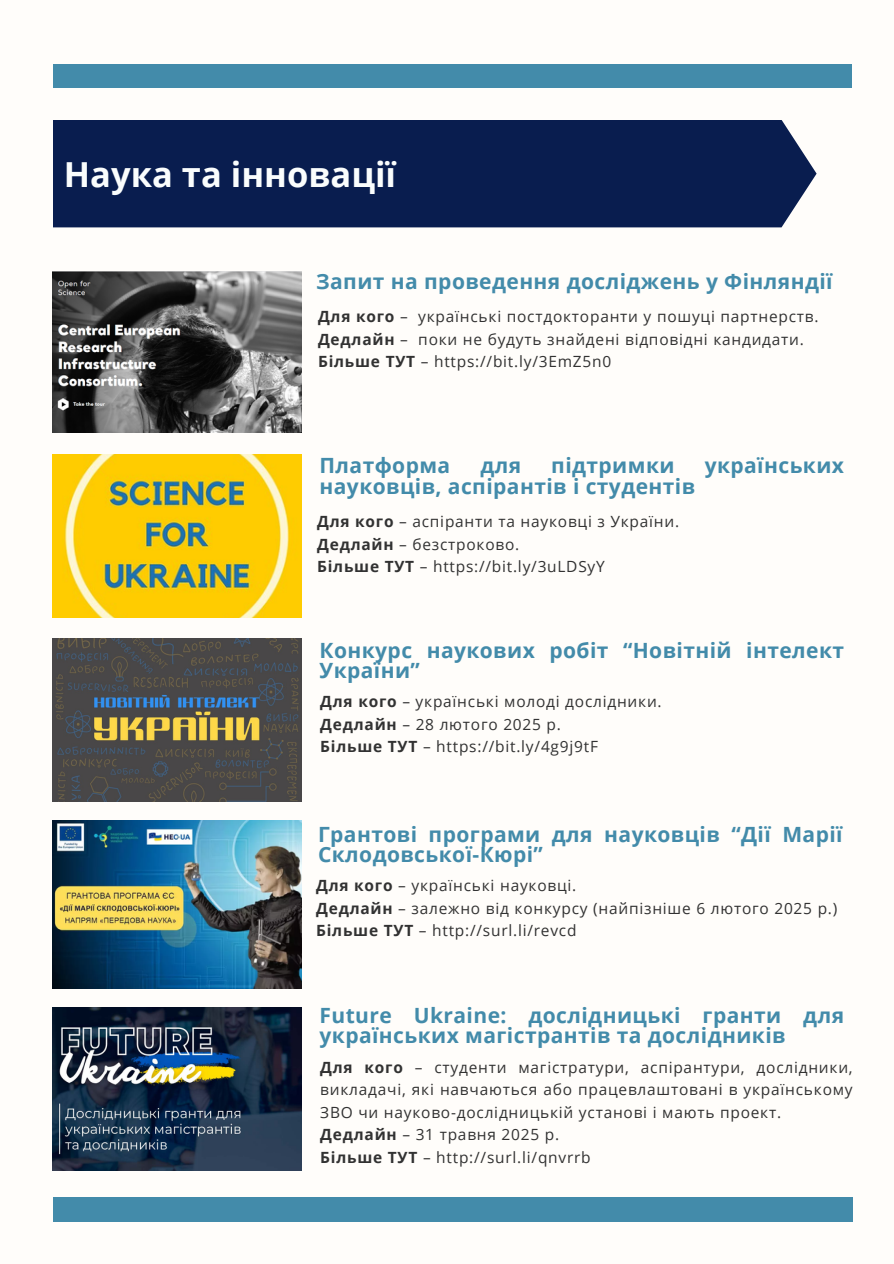
<style>
.page{position:relative;width:894px;height:1264px;background:#fff}
.page>*{position:absolute;margin:0;border:0;box-sizing:border-box;transform-origin:0 0}
.t1{font:700 34.5px "Open Sans";color:#fafdfd}
.t2{font:700 21px/20.2px "Open Sans";letter-spacing:.02em;color:#438baa}
.t3{font:15.45px/22.5px "Open Sans";letter-spacing:.05em;color:#323232;text-align:justify}
.s1{font-weight:700}
</style>
<div class="page">
<div style="left:0;top:0;width:893px;height:1263px;background:#fffdfa"></div>
<div style="left:53px;top:64px;width:797px;height:24px;background:#438baa"></div>
<div style="left:53px;top:1197px;width:799px;height:24px;background:#438baa"></div>
<div style="left:53px;top:120px;width:763px;height:107px;background:#091d4f"></div>
<img style="left:53px;top:454px;width:248px;height:163px">
<img style="left:53px;top:638px;width:248px;height:164px">
<img style="left:53px;top:1007px;width:248px;height:163px">
<img style="left:53px;top:272px;width:248px;height:161px">
<img style="left:53px;top:820px;width:248px;height:168px">
<p class="t1" style="left:64px;top:150px;width:334px">Наука та інновації</p>
<p class="t2" style="left:316px;top:270px;width:518px">Запит на проведення досліджень у Фінляндії</p>
<p class="t3" style="left:318px;top:305px;width:502px"><span class="s1">Для кого</span> – українські постдокторанти у пошуці партнерств.</p>
<h2 class="t3" style="left:318px;top:327px;width:487px"><span class="s1">Дедлайн</span> – поки не будуть знайдені відповідні кандидати.</h2>
<p class="t3" style="left:318px;top:350px;width:294px"><span class="s1">Більше ТУТ</span> – https://bit.ly/3EmZ5n0</p>
<p class="t2" style="left:319px;top:455px;width:132px">Платформа</p>
<p class="t2" style="left:480px;top:455px;width:42px">для</p>
<p class="t2" style="left:551px;top:455px;width:125px">підтримки</p>
<p class="t2" style="left:704px;top:455px;width:141px">українських</p>
<p class="t2" style="left:319px;top:475px;width:377px">науковців, аспірантів і студентів</p>
<p class="t3" style="left:317px;top:510px;width:363px"><span class="s1">Для кого</span> – аспіранти та науковці з України.</p>
<h2 class="t3" style="left:317px;top:532px;width:203px"><span class="s1">Дедлайн</span> – безстроково.</h2>
<p class="t3" style="left:317px;top:555px;width:289px"><span class="s1">Більше ТУТ</span> – https://bit.ly/3uLDSyY</p>
<h1 class="t2" style="left:319px;top:639px;width:526px">Конкурс наукових робіт “Новітній інтелект<br>України”</h1>
<p class="t3" style="left:320px;top:690px;width:343px"><span class="s1">Для кого</span> – українські молоді дослідники.</p>
<p class="t3" style="left:320px;top:712px;width:242px"><span class="s1">Дедлайн</span> – 28 лютого 2025 р.</p>
<p class="t3" style="left:320px;top:735px;width:279px"><span class="s1">Більше ТУТ</span> – https://bit.ly/4g9j9tF</p>
<p class="t2" style="left:318px;top:824px;width:526px">Грантові програми для науковців “Дії Марії<br>Склодовської-Кюрі”</p>
<p class="t3" style="left:316px;top:874px;width:262px"><span class="s1">Для кого</span> – українські науковці.</p>
<h2 class="t3" style="left:316px;top:896px;width:522px"><span class="s1">Дедлайн</span> – залежно від конкурсу (найпізніше 6 лютого 2025 р.)</h2>
<p class="t3" style="left:316px;top:919px;width:262px"><span class="s1">Більше ТУТ</span> – http://surl.li/revcd</p>
<p class="t2" style="left:319px;top:1004px;width:526px">Future Ukraine: дослідницькі гранти для українських магістрантів та дослідників</p>
<p class="t3" style="left:320px;top:1055px;width:533px"><span class="s1">Для кого</span> – студенти магістратури, аспірантури, дослідники, викладачі, які навчаються або працевлаштовані в українському ЗВО чи науково-дослідницькій установі і мають проект.</p>
<p class="t3" style="left:320px;top:1122px;width:240px"><span class="s1">Дедлайн</span> – 31 травня 2025 р.</p>
<p class="t3" style="left:320px;top:1145px;width:272px"><span class="s1">Більше ТУТ</span> – http://surl.li/qnvrrb</p>
</div>
